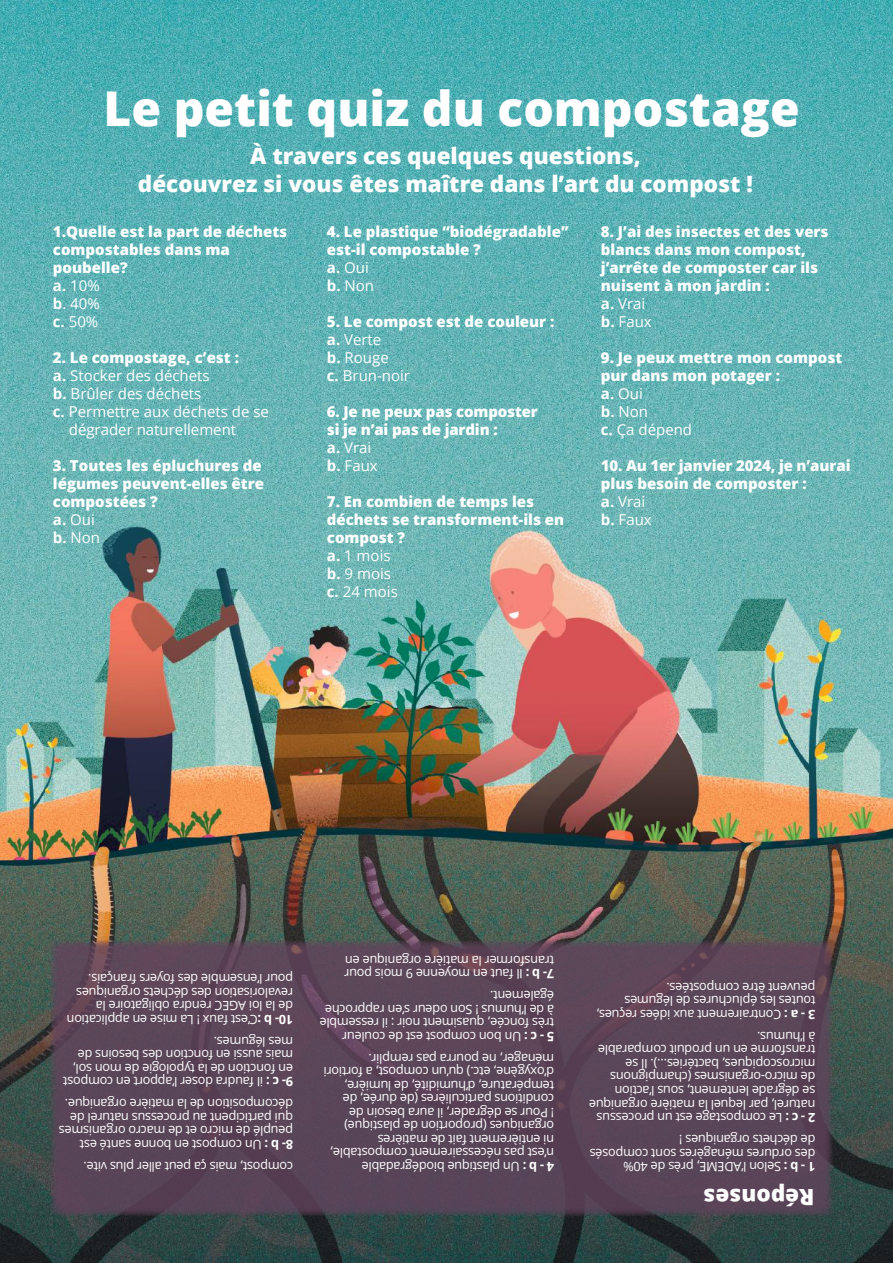
<style>
.page{position:relative;width:893px;height:1263px;background:#fff}
.page>*{position:absolute;margin:0;border:0;box-sizing:border-box;transform-origin:0 0}
.t1{font:800 48px "Open Sans";color:#fff}
.t2{font:800 22.5px/28.5px "Open Sans";color:#fff;text-align:center}
.t3{font:800 15px/18px "Open Sans";color:#fff}
.t4{font:15px "Open Sans";color:#fff}
.t5{font:12.75px/13.5px "Open Sans";letter-spacing:-.02em;color:#fff}
.s1{font-weight:700}
.s2{font-weight:400}
</style>
<div class="page">
<img style="left:0;top:0;width:893px;height:1263px">
<svg style="left:46px;top:936px;width:791px;height:285px;background:#584556"></svg>
<h1 class="t1" style="left:104px;top:72px;width:697px">Le petit quiz du compostage</h1>
<h2 class="t2" style="left:138px;top:140px;width:616px">À travers ces quelques questions,<br>découvrez si vous êtes maître dans l’art du compost !</h2>
<p class="t3" style="left:53px;top:222px;width:236px">1.Quelle est la part de déchets compostables dans ma poubelle?<br><span class="s1">a.</span> <span class="s2">10%<br></span><span class="s1">b</span><span class="s2">. 40%<br></span><span class="s1">c.</span> <span class="s2">50%</span></p>
<p class="t3" style="left:53px;top:348px;width:188px">2. Le compostage, c’est :</p>
<p class="t4" style="left:53px;top:366px;width:158px"><span class="s1">a.</span> Stocker des déchets</p>
<p class="t4" style="left:53px;top:384px;width:150px"><span class="s1">b.</span> Brûler des déchets</p>
<p class="t4" style="left:53px;top:402px;width:217px"><span class="s1">c.</span> Permettre aux déchets de se</p>
<p class="t4" style="left:69px;top:420px;width:169px">dégrader naturellement</p>
<p class="t3" style="left:53px;top:456px;width:213px">3. Toutes les épluchures de légumes peuvent-elles être compostées ?<br><span class="s1">a.</span> <span class="s2">Oui<br></span><span class="s1">b.</span> <span class="s2">Non</span></p>
<p class="t3" style="left:327px;top:222px;width:243px">4. Le plastique “biodégradable” est-il compostable ?<br><span class="s1">a.</span> <span class="s2">Oui<br></span><span class="s1">b.</span> <span class="s2">Non</span></p>
<p class="t3" style="left:327px;top:312px;width:229px">5. Le compost est de couleur : <span class="s1">a.</span> <span class="s2">Verte<br></span><span class="s1">b.</span> <span class="s2">Rouge<br></span><span class="s1">c.</span> <span class="s2">Brun-noir</span></p>
<p class="t3" style="left:327px;top:402px;width:213px">6. Je ne peux pas composter si je n’ai pas de jardin :<br><span class="s1">a.</span> <span class="s2">Vrai<br></span><span class="s1">b.</span> <span class="s2">Faux</span></p>
<p class="t3" style="left:327px;top:492px;width:239px">7. En combien de temps les déchets se transforment-ils en compost ?<br><span class="s1">a.</span> <span class="s2">1 mois<br></span><span class="s1">b.</span> <span class="s2">9 mois<br></span><span class="s1">c.</span> <span class="s2">24 mois</span></p>
<p class="t3" style="left:601px;top:222px;width:229px">8. J’ai des insectes et des vers blancs dans mon compost, j’arrête de composter car ils nuisent à mon jardin :<br><span class="s1">a.</span> <span class="s2">Vrai<br></span><span class="s1">b.</span> <span class="s2">Faux</span></p>
<p class="t3" style="left:601px;top:348px;width:243px">9. Je peux mettre mon compost pur dans mon potager :<br><span class="s1">a.</span> <span class="s2">Oui<br></span><span class="s1">b.</span> <span class="s2">Non<br></span><span class="s1">c.</span> <span class="s2">Ça dépend</span></p>
<p class="t3" style="left:601px;top:456px;width:251px">10. Au 1er janvier 2024, je n’aurai plus besoin de composter :<br><span class="s1">a.</span> <span class="s2">Vrai<br></span><span class="s1">b.</span> <span class="s2">Faux</span></p>
<p class="t5" style="left:293px;top:1026px;width:228px;rotate:-180deg"><span class="s1">10- b :</span>C’est faux ! La mise en application de la loi AGEC rendra obligatoire la revalorisation des déchets organiques pour l’ensemble des foyers français.</p>
<p class="t5" style="left:293px;top:1089px;width:231px;rotate:-180deg"><span class="s1">9- c :</span> iI faudra doser l’apport en compost en fonction de la typologie de mon sol, mais aussi en fonction des besoins de mes légumes.</p>
<p class="t5" style="left:293px;top:1138px;width:236px;rotate:-180deg">peuplé de micro et de macro organismes qui participent au processus naturel de décomposition de la matière organique.</p>
<p class="t5" style="left:293px;top:1178px;width:215px;line-height:22px;rotate:-180deg">compost, mais ça peut aller plus vite.<br><span class="s1">8- b :</span> Un compost en bonne santé est</p>
<p class="t5" style="left:554px;top:981px;width:211px;rotate:-180deg"><span class="s1">7- b :</span> Il faut en moyenne 9 mois pour transformer la matière organique en</p>
<p class="t5" style="left:554px;top:1044px;width:236px;rotate:-180deg"><span class="s1">5 - c :</span> Un bon compost est de couleur très foncée, quasiment noir : il ressemble à de l’humus ! Son odeur s’en rapproche également.</p>
<p class="t5" style="left:554px;top:1174px;width:232px;rotate:-180deg"><span class="s1">4 - b :</span> Un plastique biodégradable<br>n’est pas nécessairement compostable, ni entièrement fait de matières organiques (proportion de plastique)<br>! Pour se dégrader, il aura besoin de conditions particulières (de durée, de température, d’humidité, de lumière, d’oxygène, etc.) qu’un compost, a fortiori ménager, ne pourra pas remplir.</p>
<p class="t5" style="left:815px;top:1022px;width:221px;rotate:-180deg"><span class="s1">3 - a :</span> Contrairement aux idées reçues, toutes les épluchures de légumes peuvent être compostées.</p>
<p class="t5" style="left:815px;top:1125px;width:228px;rotate:-180deg"><span class="s1">2 - c :</span> Le compostage est un processus naturel, par lequel la matière organique se dégrade lentement, sous l’action<br>de micro-organismes (champignons microscopiques, bactéries…). Il se transforme en un produit comparable à l’humus.</p>
<p class="t5" style="left:815px;top:1174px;width:227px;rotate:-180deg"><span class="s1">1 - b :</span> Selon l’ADEME, près de 40%<br>des ordures ménagères sont composés de déchets organiques !</p>
<h2 class="t2" style="left:814px;top:1212px;width:112px;rotate:-180deg">Réponses</h2>
</div>
